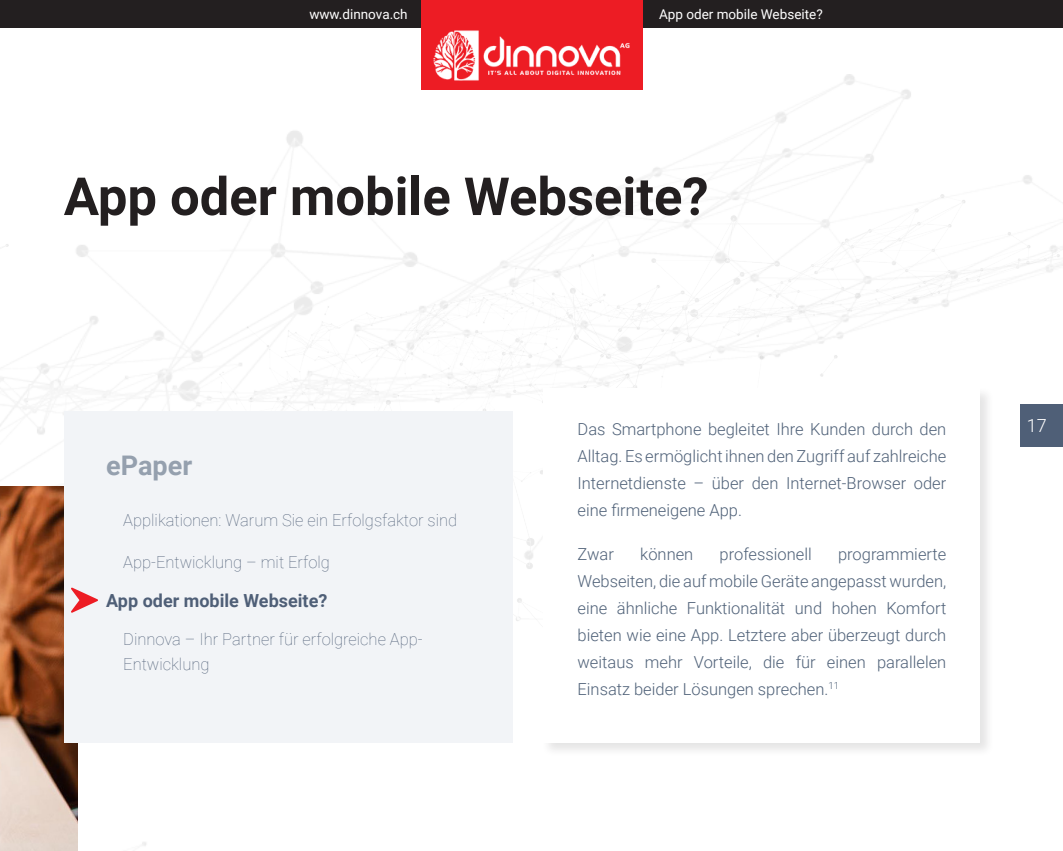
<style>
.page{position:relative;width:1063px;height:851px;background:#fff}
.page>*{position:absolute;margin:0;border:0;box-sizing:border-box;transform-origin:0 0}
.t1{font:700 52.5px "Roboto";color:#231f20}
.epaper_-_cuprins_pag{font:700 27px "Roboto";color:#95a0ae}
.current_page_-_din_c{font:700 18px "Roboto";color:#4f5f77}
.t2{font:300 18px "Roboto";color:#fff}
.text_fara_indent{font:300 16.5px/27px "Roboto";color:#4f6178;text-align:justify}
.cuprins_pag__-_text{font:100 16.5px/25.5px "Roboto";color:#4f5f77}
.t3{font:13.5px "Roboto";color:#fff}
</style>
<div class="page">
<img style="left:0;top:486px;width:78px;height:364px">
<img style="left:220px;top:194px;width:843px;height:427px">
<img style="left:0;top:244px;width:9px;height:412px">
<div style="left:64px;top:411px;width:449px;height:332px;background:#f2f4f7"></div>
<svg style="left:71px;top:587px;width:27px;height:25px"></svg>
<div style="left:541px;top:386px;width:454px;height:371px;background:#231f20;opacity:.12"></div>
<div style="left:544px;top:388px;width:436px;height:355px;background:#fff"></div>
<div style="left:0;top:0;width:1063px;height:27px;background:#231f20"></div>
<div style="left:421px;top:0;width:221px;height:89px;background:#ed1c24"></div>
<img style="left:433px;top:30px;width:197px;height:51px">
<p class="t3" style="left:309px;top:4px;width:100px">www.dinnova.ch</p>
<p class="t3" style="left:659px;top:4px;width:165px">App oder mobile Webseite?</p>
<h2 class="t1" style="left:64px;top:159px;width:646px">App oder mobile Webseite?</h2>
<p class="epaper_-_cuprins_pag" style="left:106px;top:446px;width:88px">ePaper</p>
<p class="cuprins_pag__-_text" style="left:123px;top:506px;width:335px">Applikationen: Warum Sie ein Erfolgsfaktor sind</p>
<p class="cuprins_pag__-_text" style="left:123px;top:548px;width:208px">App-Entwicklung – mit Erfolg</p>
<p class="current_page_-_din_c" style="left:106px;top:587px;width:223px">App oder mobile Webseite?</p>
<p class="cuprins_pag__-_text" style="left:123px;top:625px;width:301px">Dinnova – Ihr Partner für erfolgreiche App-<br>Entwicklung</p>
<p class="text_fara_indent" style="left:578px;top:414px;width:370px">Das Smartphone begleitet Ihre Kunden durch den Alltag. Es ermöglicht ihnen den Zugriff auf zahlreiche Internetdienste – über den Internet-Browser oder eine firmeneigene App.</p>
<p class="text_fara_indent" style="left:578px;top:539px;width:38px">Zwar</p>
<p class="text_fara_indent" style="left:640px;top:539px;width:55px">können</p>
<p class="text_fara_indent" style="left:720px;top:539px;width:94px">professionell</p>
<p class="text_fara_indent" style="left:578px;top:539px;width:370px;text-indent:261px">programmierte Webseiten, die auf mobile Geräte angepasst wurden, eine ähnliche Funktionalität und hohen Komfort bieten wie eine App. Letztere aber überzeugt durch weitaus mehr Vorteile, die für einen parallelen Einsatz beider Lösungen sprechen.<sup>11</sup></p>
<p class="t2" style="left:1027px;top:413px;width:21px">17</p>
</div>
